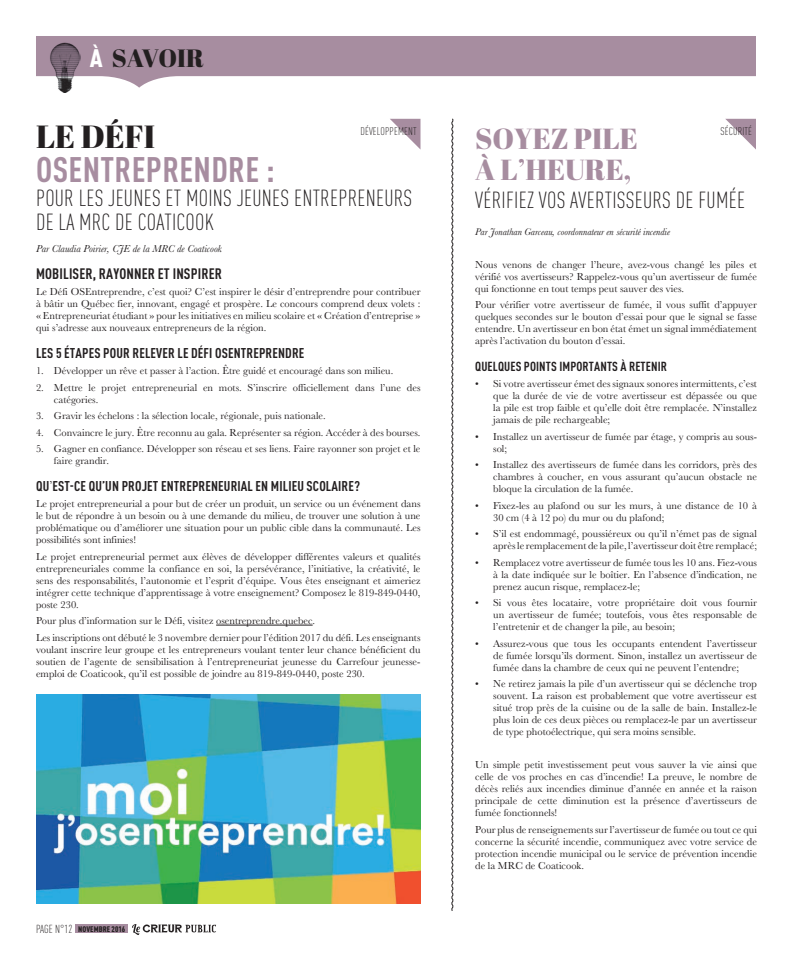
<style>
.page{position:relative;width:792px;height:972px;background:#fff}
.page>*{position:absolute;margin:0;border:0;box-sizing:border-box;transform-origin:0 0}
.t1{font:700 condensed 35px "DINOT";letter-spacing:.01em;color:#a78da0}
.t2{font:32px "Abril Fatface";color:#231f20}
.t3{font:29px/31px "Abril Fatface";color:#a78da0}
.t4{font:25px "Abril Fatface";color:#231f20}
.t5{font:300 condensed 23px/24px "DINOT";letter-spacing:.01em;color:#231f20}
.t6{font:700 condensed 15px "DINOT";letter-spacing:.01em;color:#231f20}
.t7{font:700 condensed 14px "DINOT";letter-spacing:.01em;color:#231f20}
.t8{font:700 condensed 13px "DINOT";letter-spacing:.01em;color:#231f20}
.t9{font:300 condensed 11.5px "DINOT";color:#231f20}
.t10{font:300 condensed 11px "DINOT";letter-spacing:.01em;color:#231f20}
.t11{font:10.5px/12px "Baskerville";color:#231f20;text-align:justify}
.t12{font:italic 10.5px "Baskerville";color:#231f20}
.t13{font:italic 10px "Baskerville";color:#231f20}
.t14{font:900 condensed 8px "DINOT";letter-spacing:.01em;color:#231f20}
.s1{font-family:"DINOT";font-weight:900;font-stretch:condensed;color:#fff}
.s2{font-family:"Baskerville";font-weight:400;font-stretch:normal;font-size:12px}
.s3{font-weight:300;font-size:11.5px}
</style>
<div class="page">
<div style="left:76px;top:924px;width:52px;height:9px;background:#a78da0"></div>
<svg style="left:132px;top:924px;width:84px;height:11px"></svg>
<svg style="left:36px;top:36px;width:720px;height:52px;fill:#a78da0"></svg>
<img style="left:50px;top:42px;width:31px;height:50px">
<svg style="left:451px;top:118px;width:3px;height:793px"></svg>
<svg style="left:390px;top:119px;width:30px;height:30px"></svg>
<svg style="left:725px;top:119px;width:31px;height:31px"></svg>
<hr style="left:216px;top:625px;width:97px;height:1px;background:#231f20">
<img style="left:36px;top:694px;width:384px;height:210px">
<h3 class="t4" style="left:90px;top:41px;width:115px"><span class="s1">À</span> SAVOIR</h3>
<h2 class="t2" style="left:36px;top:114px;width:105px">LE DÉFI</h2>
<h1 class="t1" style="left:36px;top:148px;width:240px">OSENTREPRENDRE :</h1>
<h3 class="t5" style="left:36px;top:186px;width:376px">POUR LES JEUNES ET MOINS JEUNES ENTREPRENEURS<br>DE LA MRC DE COATICOOK</h3>
<p class="t10" style="left:360px;top:125px;width:58px">DÉVELOPPEMENT</p>
<p class="t10" style="left:721px;top:125px;width:33px">SÉCURITÉ</p>
<h3 class="t3" style="left:475px;top:123px;width:158px">SOYEZ PILE<br>À L’HEURE,</h3>
<h3 class="t5" style="left:475px;top:189px;width:271px">VÉRIFIEZ VOS AVERTISSEURS DE FUMÉE</h3>
<p class="t13" style="left:475px;top:225px;width:196px">Par Jonathan Garceau, coordonnateur en sécurité incendie</p>
<p class="t11" style="left:475px;top:258px;width:283px">Nous venons de changer l’heure, avez-vous changé les piles et vérifié vos avertisseurs? Rappelez-vous qu’un avertisseur de fumée qui fonctionne en tout temps peut sauver des vies.</p>
<p class="t11" style="left:475px;top:299px;width:283px">Pour vérifier votre avertisseur de fumée, il vous suffit d’appuyer quelques secondes sur le bouton d’essai pour que le signal se fasse entendre. Un avertisseur en bon état émet un signal immédiatement après l’activation du bouton d’essai.</p>
<p class="t8" style="left:475px;top:358px;width:193px">QUELQUES POINTS IMPORTANTS À RETENIR</p>
<p class="t11" style="left:493px;top:378px;width:265px;text-indent:-18px">• Si votre avertisseur émet des signaux sonores intermittents, c’est que la durée de vie de votre avertisseur est dépassée ou que la pile est trop faible et qu’elle doit être remplacée. N’installez jamais de pile rechargeable;</p>
<p class="t11" style="left:493px;top:430px;width:265px;text-indent:-18px">• Installez un avertisseur de fumée par étage, y compris au sous&shy;sol;</p>
<p class="t11" style="left:493px;top:459px;width:265px;text-indent:-18px">• Installez des avertisseurs de fumée dans les corridors, près des chambres à coucher, en vous assurant qu’aucun obstacle ne bloque la circulation de la fumée.</p>
<p class="t11" style="left:493px;top:499px;width:265px;text-indent:-18px">• Fixez-les au plafond ou sur les murs, à une distance de 10 à<br>30 cm (4 à 12 po) du mur ou du plafond;</p>
<p class="t11" style="left:475px;top:528px;width:283px;text-align:right">• S’il est endommagé, poussiéreux ou qu’il n’émet pas de signal après le remplacement de la pile, l’avertisseur doit être remplacé;</p>
<p class="t11" style="left:493px;top:556px;width:265px;text-indent:-18px">• Remplacez votre avertisseur de fumée tous les 10 ans. Fiez-vous à la date indiquée sur le boîtier. En l’absence d’indication, ne prenez aucun risque, remplacez-le;</p>
<p class="t11" style="left:493px;top:597px;width:265px;text-indent:-18px">• Si vous êtes locataire, votre propriétaire doit vous fournir un avertisseur de fumée; toutefois, vous êtes responsable de l’entretenir et de changer la pile, au besoin;</p>
<p class="t11" style="left:493px;top:637px;width:265px;text-indent:-18px">• Assurez-vous que tous les occupants entendent l’avertisseur de fumée lorsqu’ils dorment. Sinon, installez un avertisseur de fumée dans la chambre de ceux qui ne peuvent l’entendre;</p>
<p class="t11" style="left:493px;top:678px;width:265px;text-indent:-18px">• Ne retirez jamais la pile d’un avertisseur qui se déclenche trop souvent. La raison est probablement que votre avertisseur est situé trop près de la cuisine ou de la salle de bain. Installez-le plus loin de ces deux pièces ou remplacez-le par un avertisseur de type photoélectrique, qui sera moins sensible.</p>
<p class="t11" style="left:475px;top:759px;width:283px">Un simple petit investissement peut vous sauver la vie ainsi que celle de vos proches en cas d’incendie! La preuve, le nombre de décès reliés aux incendies diminue d’année en année et la raison principale de cette diminution est la présence d’avertisseurs de fumée fonctionnels!</p>
<p class="t11" style="left:475px;top:823px;width:283px">Pour plus de renseignements sur l’avertisseur de fumée ou tout ce qui concerne la sécurité incendie, communiquez avec votre service de protection incendie municipal ou le service de prévention incendie de la MRC de Coaticook.</p>
<p class="t12" style="left:36px;top:242px;width:188px">Par Claudia Poirier, CJE de la MRC de Coaticook</p>
<h3 class="t6" style="left:36px;top:264px;width:187px">MOBILISER, RAYONNER ET INSPIRER</h3>
<p class="t11" style="left:36px;top:286px;width:386px">Le Défi OSEntreprendre, c’est quoi? C’est inspirer le désir d’entreprendre pour contribuer à bâtir un Québec fier, innovant, engagé et prospère. Le concours comprend deux volets : « Entrepreneuriat étudiant » pour les initiatives en milieu scolaire et « Création d’entreprise » qui s’adresse aux nouveaux entrepreneurs de la région.</p>
<h3 class="t7" style="left:36px;top:344px;width:270px">LES 5 ÉTAPES POUR RELEVER LE DÉFI OSENTREPRENDRE</h3>
<p class="t11" style="left:36px;top:365px;width:359px">1. Développer un rêve et passer à l’action. Être guidé et encouragé dans son milieu.</p>
<p class="t11" style="left:54px;top:381px;width:368px;text-indent:-18px">2. Mettre le projet entrepreneurial en mots. S’inscrire officiellement dans l’une des catégories.</p>
<p class="t11" style="left:36px;top:410px;width:291px">3. Gravir les échelons : la sélection locale, régionale, puis nationale.</p>
<p class="t11" style="left:36px;top:426px;width:386px">4. Convaincre le jury. Être reconnu au gala. Représenter sa région. Accéder à des bourses.</p>
<p class="t11" style="left:54px;top:443px;width:368px;text-indent:-18px">5. Gagner en confiance. Développer son réseau et ses liens. Faire rayonner son projet et le faire grandir.</p>
<h3 class="t7" style="left:36px;top:477px;width:325px">QU<span class="s2">’</span>EST-CE QU’UN PROJET ENTREPRENEURIAL EN MILIEU SCOLAIRE?</h3>
<p class="t11" style="left:36px;top:498px;width:386px">Le projet entrepreneurial a pour but de créer un produit, un service ou un événement dans le but de répondre à un besoin ou à une demande du milieu, de trouver une solution à une problématique ou d’améliorer une situation pour un public cible dans la communauté. Les possibilités sont infinies!</p>
<p class="t11" style="left:36px;top:550px;width:386px">Le projet entrepreneurial permet aux élèves de développer différentes valeurs et qualités entrepreneuriales comme la confiance en soi, la persévérance, l’initiative, la créativité, le sens des responsabilités, l’autonomie et l’esprit d’équipe. Vous êtes enseignant et aimeriez intégrer cette technique d’apprentissage à votre enseignement? Composez le 819-849-0440, poste 230.</p>
<p class="t11" style="left:36px;top:613px;width:386px;line-height:16.5px">Pour plus d’information sur le Défi, visitez osentreprendre.quebec.<br>Les inscriptions ont débuté le 3 novembre dernier pour l’édition 2017 du défi. Les enseignants</p>
<p class="t11" style="left:36px;top:643px;width:386px">voulant inscrire leur groupe et les entrepreneurs voulant tenter leur chance bénéficient du soutien de l’agente de sensibilisation à l’entrepreneuriat jeunesse du Carrefour jeunesse&shy;emploi de Coaticook, qu’il est possible de joindre au 819-849-0440, poste 230.</p>
<p class="t9" style="left:36px;top:922px;width:5px">PAGE</p>
<p class="t14" style="left:55px;top:924px;width:72px"><span class="s3">N°12</span> NOVEMBRE 2016</p>
</div>
